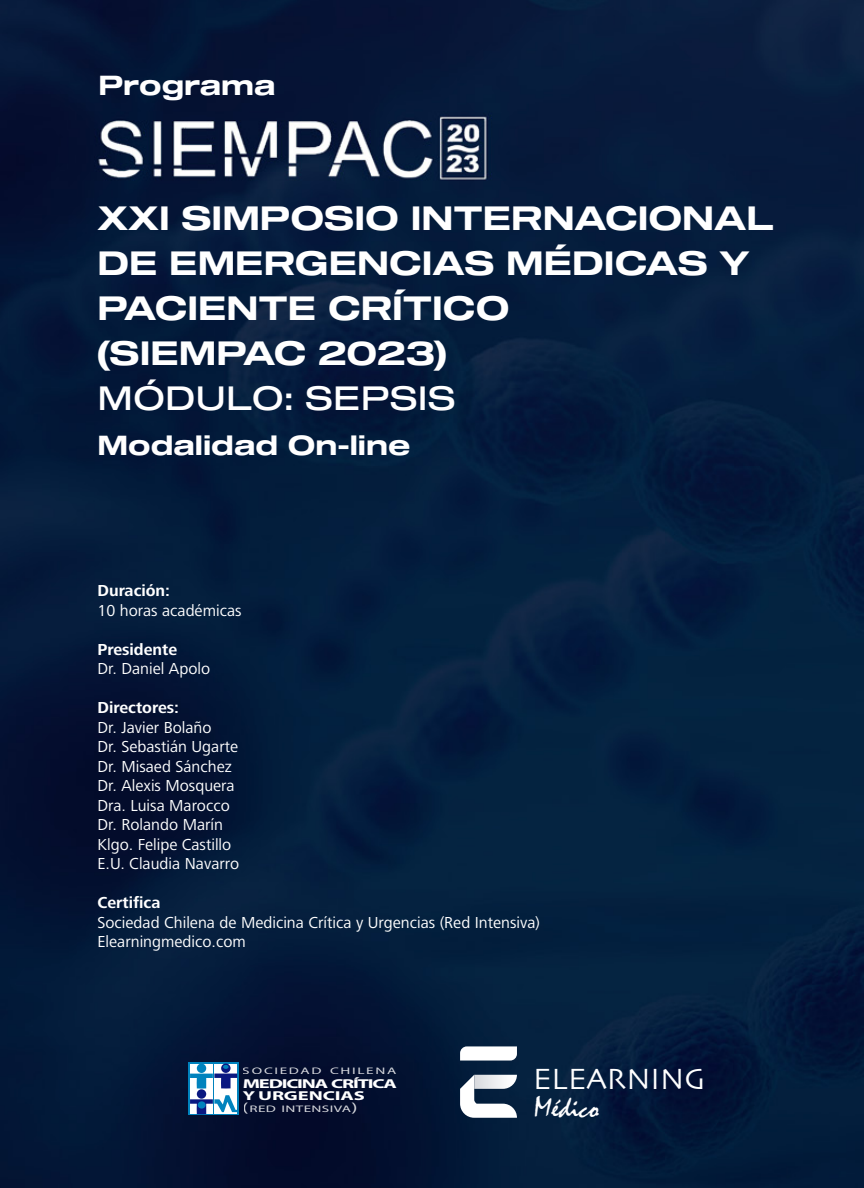
<style>
.page{position:relative;width:864px;height:1188px;background:#fff}
.page>*{position:absolute;margin:0;border:0;box-sizing:border-box;transform-origin:0 0}
.t1{font:33px/45px "Sequel 100 Black 65";color:#fff}
.t2{font:33px "Sequel 100 Black 45";color:#fff}
.t3{font:30.6px "Skia";color:#fff}
.t4{font:29.55px "Mistral";color:#fff}
.t5{font:27px "Sequel 100 Black 65";color:#fff}
.t6{font:16.5px/19.5px "Frutiger Next LT";color:#fff}
.t7{font:700 16.5px "Frutiger Next LT";color:#fff}
.t8{font:700 12.9px/12.3px "Myriad Pro";letter-spacing:-.06em;color:#fff;scale:1.59 1}
.t9{font:9.6px "Myriad Pro";letter-spacing:.11em;color:#fff;scale:1.59 1}
.t10{font:9.6px "Myriad Pro";letter-spacing:.025em;color:#fff;scale:1.59 1}
.s1{font-size:13.65px}
</style>
<div class="page">
<img style="left:0;top:0;width:864px;height:1188px">
<svg style="left:460px;top:1046px;width:57px;height:15px"></svg>
<svg style="left:460px;top:1075px;width:57px;height:43px"></svg>
<div style="left:189px;top:1063px;width:50px;height:52px;background:#0082bd"></div>
<svg style="left:190px;top:1064px;width:23px;height:24px"></svg>
<svg style="left:214px;top:1064px;width:23px;height:1px"></svg>
<div style="left:190px;top:1089px;width:23px;height:25px;background:#fff"></div>
<div style="left:214px;top:1089px;width:23px;height:25px;background:#fff"></div>
<div style="left:221px;top:1064px;width:10px;height:9px;background:#0a1881;border-radius:50%"></div>
<div style="left:197px;top:1089px;width:9px;height:10px;background:#0a1881;border-radius:50%"></div>
<svg style="left:190px;top:1065px;width:47px;height:24px"></svg>
<svg style="left:190px;top:1095px;width:47px;height:19px"></svg>
<div style="left:198px;top:1101px;width:8px;height:8px;background:#0082bd;border-radius:50%"></div>
<h3 class="t5" style="left:98px;top:67px;width:179px">Programa</h3>
<h1 class="t1" style="left:98px;top:197px;width:678px">XXI SIMPOSIO INTERNACIONAL<br>DE EMERGENCIAS MÉDICAS Y<br>PACIENTE CRÍTICO<br>(SIEMPAC 2023)</h1>
<h1 class="t2" style="left:98px;top:375px;width:360px">MÓDULO: SEPSIS</h1>
<h3 class="t5" style="left:98px;top:426px;width:315px">Modalidad On-line</h3>
<p class="t7" style="left:98px;top:582px;width:74px">Duración:</p>
<p class="t6" style="left:98px;top:601px;width:146px">10 horas académicas</p>
<p class="t7" style="left:98px;top:640px;width:81px">Presidente</p>
<p class="t6" style="left:98px;top:659px;width:114px">Dr. Daniel Apolo</p>
<p class="t7" style="left:98px;top:699px;width:83px">Directores:</p>
<p class="t6" style="left:98px;top:718px;width:143px">Dr. Javier Bolaño<br>Dr. Sebastián Ugarte<br>Dr. Misaed Sánchez<br>Dr. Alexis Mosquera<br>Dra. Luisa Marocco<br>Dr. Rolando Marín<br>Klgo. Felipe Castillo<br>E.U. Claudia Navarro</p>
<p class="t7" style="left:98px;top:894px;width:64px">Certifica</p>
<p class="t6" style="left:98px;top:913px;width:444px">Sociedad Chilena de Medicina Crítica y Urgencias (Red Intensiva)<br>Elearningmedico.com</p>
<p class="t9" style="left:243px;top:1064px;width:98px">SOCIEDAD CHILENA</p>
<p class="t8" style="left:243px;top:1077px;width:98px">MEDICINA CRÍTICA<br>YURGENCIAS</p>
<p class="t10" style="left:243px;top:1103px;width:74px"><span class="s1">(</span>RED INTENSIVA<span class="s1">)</span></p>
<h2 class="t3" style="left:533px;top:1061px;width:174px">ELEARNING</h2>
<h3 class="t4" style="left:534px;top:1091px;width:66px">Médico</h3>
</div>
